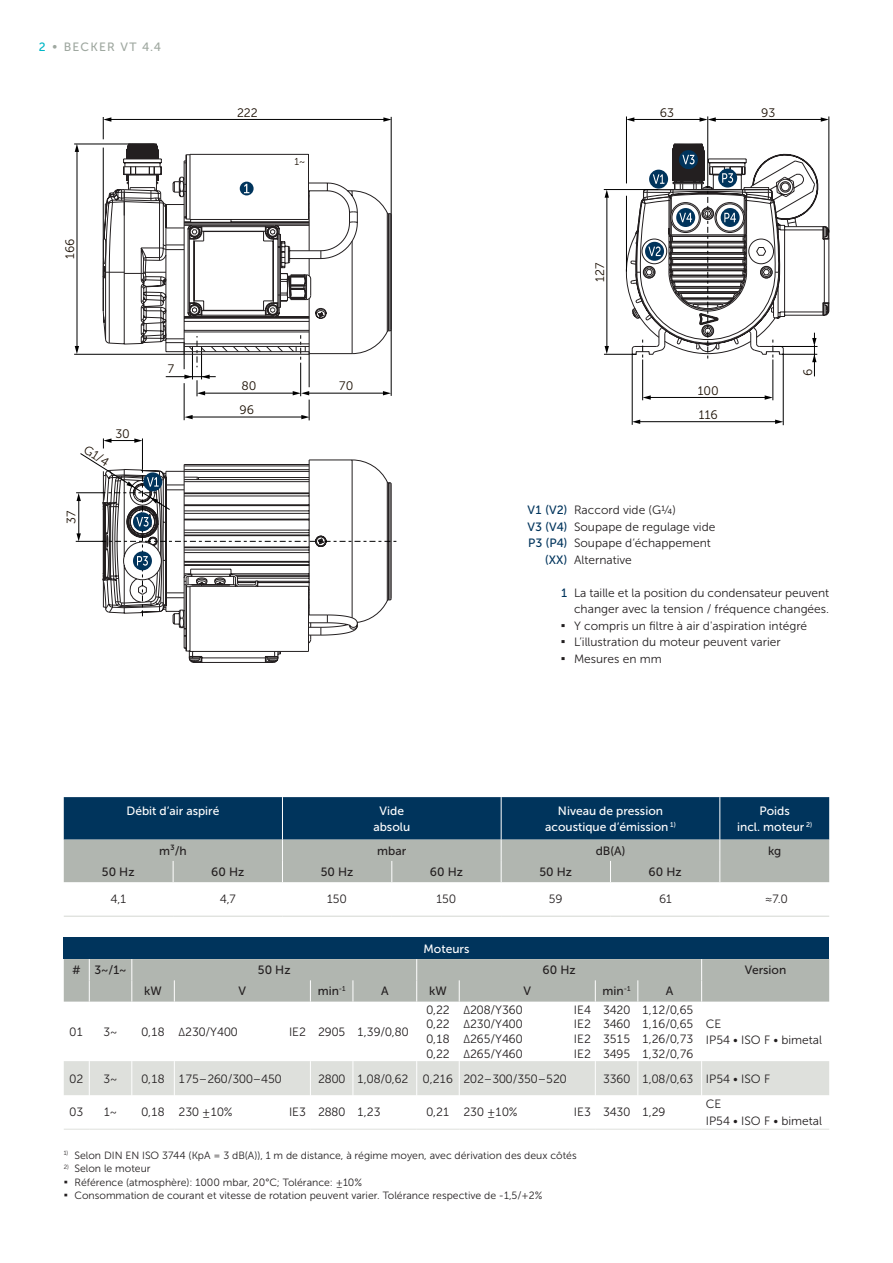
<style>
.page{position:relative;width:893px;height:1263px;background:#fff}
.page>*{position:absolute;margin:0;border:0;box-sizing:border-box;transform-origin:0 0}
.t1{font:700 13.5px/16.5px "Verdana";color:#231f20;text-align:justify}
.t2{font:12.3px "Museo Sans 300";color:#1a0e02}
.t3{font:12px/16.5px "Museo Sans 300";color:#231f20}
.t4{font:12px/16.5px "Museo Sans 500";color:#fff;text-align:center}
.t5{font:12px "Museo Sans 500";color:#231f20}
.t6{font:12px/16.5px "Museo Sans 500";color:#00345c;text-align:right}
.t7{font:12px "Museo Sans 500";letter-spacing:.1em;color:#9fa8a0}
.t8{font:700 12px/13.5px "Verdana";color:#231f20}
.t9{font:10.5px/13.5px "Museo Sans 300";color:#231f20}
.t10{font:10.05px "Museo Sans 300";color:#1a0e02}
.t11{font:6.15px/13.5px "Museo Sans 300";color:#231f20}
.s1{color:#00b7c7}
.s2{font-family:"Calibri";font-weight:300;font-size:13.2px}
</style>
<div class="page">
<svg style="left:172px;top:617px;width:186px;height:45px"></svg>
<hr style="left:74px;top:144px;width:81px;height:1px;background:#000">
<hr style="left:110px;top:119px;width:275px;height:1px;background:#000">
<svg style="left:383px;top:117px;width:8px;height:5px"></svg>
<hr style="left:391px;top:117px;width:1px;height:279px;background:#000">
<hr style="left:77px;top:150px;width:1px;height:197px;background:#000">
<svg style="left:75px;top:346px;width:4px;height:8px"></svg>
<svg style="left:75px;top:144px;width:4px;height:8px"></svg>
<hr style="left:74px;top:354px;width:111px;height:1px;background:#000">
<hr style="left:308px;top:393px;width:76px;height:1px;background:#000">
<svg style="left:383px;top:391px;width:8px;height:4px"></svg>
<hr style="left:604px;top:189px;width:54px;height:1px;background:#000">
<hr style="left:604px;top:354px;width:33px;height:1px;background:#000">
<hr style="left:607px;top:196px;width:1px;height:151px;background:#000">
<svg style="left:605px;top:346px;width:4px;height:8px"></svg>
<svg style="left:605px;top:190px;width:4px;height:8px"></svg>
<hr style="left:626px;top:116px;width:1px;height:67px;background:#000">
<hr style="left:828px;top:116px;width:1px;height:117px;background:#000">
<hr style="left:773px;top:359px;width:1px;height:41px;background:#000">
<hr style="left:783px;top:354px;width:1px;height:71px;background:#000">
<hr style="left:632px;top:354px;width:1px;height:71px;background:#000">
<hr style="left:642px;top:359px;width:1px;height:41px;background:#000">
<hr style="left:649px;top:397px;width:117px;height:1px;background:#000">
<svg style="left:765px;top:395px;width:8px;height:5px"></svg>
<svg style="left:643px;top:395px;width:8px;height:5px"></svg>
<hr style="left:639px;top:421px;width:138px;height:1px;background:#000">
<svg style="left:775px;top:420px;width:8px;height:4px"></svg>
<svg style="left:632px;top:420px;width:8px;height:4px"></svg>
<svg style="left:102px;top:143px;width:290px;height:211px"></svg>
<svg style="left:103px;top:117px;width:224px;height:303px"></svg>
<svg style="left:76px;top:438px;width:320px;height:179px"></svg>
<svg style="left:617px;top:143px;width:212px;height:233px"></svg>
<hr style="left:707px;top:116px;width:1px;height:72px;background:#000">
<hr style="left:714px;top:119px;width:108px;height:1px;background:#000">
<svg style="left:821px;top:117px;width:8px;height:5px"></svg>
<hr style="left:633px;top:119px;width:68px;height:1px;background:#000">
<svg style="left:699px;top:117px;width:17px;height:5px"></svg>
<svg style="left:627px;top:117px;width:7px;height:5px"></svg>
<hr style="left:64px;top:916px;width:109px;height:1px;background:#d4d7d2">
<hr style="left:173px;top:916px;width:109px;height:1px;background:#d4d7d2">
<hr style="left:282px;top:916px;width:110px;height:1px;background:#d4d7d2">
<hr style="left:392px;top:916px;width:109px;height:1px;background:#d4d7d2">
<hr style="left:501px;top:916px;width:109px;height:1px;background:#d4d7d2">
<hr style="left:610px;top:916px;width:110px;height:1px;background:#d4d7d2">
<hr style="left:720px;top:916px;width:109px;height:1px;background:#d4d7d2">
<svg style="left:64px;top:1129px;width:25px;height:1px"></svg>
<hr style="left:89px;top:1129px;width:43px;height:1px;background:#dee0dc">
<hr style="left:132px;top:1129px;width:42px;height:1px;background:#dee0dc">
<hr style="left:174px;top:1129px;width:111px;height:1px;background:#dee0dc">
<svg style="left:285px;top:1129px;width:25px;height:1px"></svg>
<hr style="left:310px;top:1129px;width:43px;height:1px;background:#dee0dc">
<hr style="left:353px;top:1129px;width:64px;height:1px;background:#dee0dc">
<hr style="left:417px;top:1129px;width:42px;height:1px;background:#dee0dc">
<hr style="left:459px;top:1129px;width:111px;height:1px;background:#dee0dc">
<svg style="left:570px;top:1129px;width:25px;height:1px"></svg>
<hr style="left:595px;top:1129px;width:43px;height:1px;background:#dee0dc">
<hr style="left:638px;top:1129px;width:64px;height:1px;background:#dee0dc">
<hr style="left:702px;top:1129px;width:127px;height:1px;background:#dee0dc">
<svg style="left:64px;top:797px;width:765px;height:85px;background:#597687"></svg>
<div style="left:64px;top:938px;width:765px;height:21px;background:#00345c"></div>
<svg style="left:64px;top:959px;width:765px;height:136px"></svg>
<p class="t7" style="left:39px;top:40px;width:124px"><span class="s1">2</span> • BECKER VT 4.4</p>
<p class="t2" style="left:63px;top:259px;width:22px;rotate:-90deg">166</p>
<p class="t2" style="left:237px;top:106px;width:22px">222</p>
<p class="t10" style="left:295px;top:156px;width:12px">1~</p>
<p class="t2" style="left:660px;top:106px;width:16px">63</p>
<p class="t2" style="left:761px;top:106px;width:16px">93</p>
<p class="t2" style="left:593px;top:282px;width:21px;rotate:-90deg">127</p>
<p class="t2" style="left:115px;top:427px;width:16px">30</p>
<p class="t2" style="left:89px;top:443px;width:29px;rotate:32deg">G1/4</p>
<p class="t2" style="left:65px;top:524px;width:15px;rotate:-90deg">37</p>
<p class="t2" style="left:168px;top:362px;width:8px">7</p>
<p class="t2" style="left:801px;top:376px;width:9px;rotate:-90deg">6</p>
<p class="t2" style="left:699px;top:409px;width:20px">116</p>
<p class="t2" style="left:241px;top:379px;width:17px">80</p>
<p class="t2" style="left:339px;top:379px;width:16px">70</p>
<p class="t2" style="left:698px;top:384px;width:23px">100</p>
<p class="t2" style="left:240px;top:403px;width:16px">96</p>
<p class="t6" style="left:527px;top:502px;width:42px">V1 (V2)<br>V3 (V4)<br>P3 (P4) (XX)</p>
<p class="t6" style="left:561px;top:584px;width:8px">1</p>
<p class="t1" style="left:561px;top:616px;width:6px">▪ ▪ ▪</p>
<p class="t3" style="left:574px;top:502px;width:143px">Raccord vide (G¼)<br>Soupape de regulage vide<br>Soupape d‘échappement<br>Alternative</p>
<p class="t3" style="left:574px;top:584px;width:257px">La taille et la position du condensateur peuvent changer avec la tension / fréquence changées.<br>Y compris un filtre à air d'aspiration intégré L’illustration du moteur peuvent varier<br>Mesures en mm</p>
<p class="t4" style="left:126px;top:802px;width:94px">Débit d‘air aspiré</p>
<p class="t4" style="left:373px;top:802px;width:38px">Vide absolu</p>
<p class="t4" style="left:545px;top:802px;width:132px">Niveau de pression acoustique d‘émission <sup>1)</sup></p>
<p class="t4" style="left:737px;top:802px;width:77px">Poids<br>incl. moteur <sup>2)</sup></p>
<p class="t5" style="left:159px;top:844px;width:29px">m³/h</p>
<p class="t5" style="left:377px;top:844px;width:31px">mbar</p>
<p class="t5" style="left:596px;top:844px;width:31px">dB(A)</p>
<p class="t5" style="left:768px;top:844px;width:15px">kg</p>
<p class="t5" style="left:102px;top:865px;width:34px">50 Hz</p>
<p class="t5" style="left:211px;top:865px;width:35px">60 Hz</p>
<p class="t5" style="left:321px;top:865px;width:34px">50 Hz</p>
<p class="t5" style="left:430px;top:865px;width:35px">60 Hz</p>
<p class="t5" style="left:539px;top:865px;width:34px">50 Hz</p>
<p class="t5" style="left:649px;top:865px;width:35px">60 Hz</p>
<p class="t3" style="left:111px;top:891px;width:17px">4,1</p>
<p class="t3" style="left:220px;top:891px;width:17px">4,7</p>
<p class="t3" style="left:327px;top:891px;width:21px">150</p>
<p class="t3" style="left:437px;top:891px;width:21px">150</p>
<p class="t3" style="left:549px;top:891px;width:15px">59</p>
<p class="t3" style="left:659px;top:891px;width:14px">61</p>
<p class="t3" style="left:765px;top:891px;width:24px">≈7.0</p>
<p class="t4" style="left:424px;top:940px;width:47px">Moteurs</p>
<p class="t5" style="left:72px;top:963px;width:56px"># 3~/1~</p>
<p class="t5" style="left:258px;top:963px;width:34px">50 Hz</p>
<p class="t5" style="left:543px;top:963px;width:35px">60 Hz</p>
<p class="t5" style="left:745px;top:963px;width:43px">Version</p>
<p class="t5" style="left:144px;top:985px;width:19px">kW</p>
<p class="t5" style="left:239px;top:985px;width:9px">V</p>
<p class="t5" style="left:318px;top:985px;width:29px">min<sup>-1</sup></p>
<p class="t5" style="left:381px;top:985px;width:9px">A</p>
<p class="t5" style="left:429px;top:985px;width:19px">kW</p>
<p class="t5" style="left:523px;top:985px;width:9px">V</p>
<p class="t5" style="left:603px;top:985px;width:29px">min<sup>-1</sup></p>
<p class="t5" style="left:666px;top:985px;width:9px">A</p>
<p class="t3" style="left:70px;top:1023px;width:15px">01</p>
<p class="t3" style="left:104px;top:1023px;width:15px">3~</p>
<p class="t3" style="left:141px;top:1023px;width:98px">0,18 <span class="s2">Δ</span>230/Y400</p>
<p class="t3" style="left:289px;top:1023px;width:121px">IE2 2905 1,39/0,80</p>
<p class="t3" style="left:426px;top:1001px;width:98px">0,22 <span class="s2">Δ</span>208/Y360</p>
<p class="t3" style="left:574px;top:1001px;width:121px">IE4 3420 1,12/0,65</p>
<p class="t3" style="left:426px;top:1016px;width:98px">0,22 <span class="s2">Δ</span>230/Y400</p>
<p class="t3" style="left:574px;top:1016px;width:121px">IE2 3460 1,16/0,65</p>
<p class="t3" style="left:426px;top:1031px;width:98px">0,18 <span class="s2">Δ</span>265/Y460</p>
<p class="t3" style="left:574px;top:1031px;width:121px">IE2 3515 1,26/0,73</p>
<p class="t3" style="left:426px;top:1046px;width:98px">0,22 <span class="s2">Δ</span>265/Y460</p>
<p class="t3" style="left:574px;top:1046px;width:121px">IE2 3495 1,32/0,76</p>
<p class="t3" style="left:706px;top:1015px;width:118px">CE<br>IP54 • ISO F • bimetal</p>
<p class="t3" style="left:70px;top:1070px;width:15px">02</p>
<p class="t3" style="left:104px;top:1070px;width:15px">3~</p>
<p class="t3" style="left:141px;top:1070px;width:142px">0,18 175–260/300–450</p>
<p class="t3" style="left:318px;top:1070px;width:250px">2800 1,08/0,62 0,216 202–300/350–520</p>
<p class="t3" style="left:603px;top:1070px;width:169px">3360 1,08/0,63 IP54 • ISO F</p>
<p class="t3" style="left:70px;top:1104px;width:15px">03</p>
<p class="t3" style="left:104px;top:1104px;width:14px">1~</p>
<p class="t3" style="left:141px;top:1104px;width:93px">0,18 230 ±10%</p>
<p class="t3" style="left:289px;top:1104px;width:93px">IE3 2880 1,23</p>
<p class="t3" style="left:426px;top:1104px;width:93px">0,21 230 ±10%</p>
<p class="t3" style="left:574px;top:1104px;width:93px">IE3 3430 1,29</p>
<p class="t3" style="left:706px;top:1096px;width:118px">CE<br>IP54 • ISO F • bimetal</p>
<p class="t11" style="left:64px;top:1146px;width:7px">1)<br>2)</p>
<p class="t8" style="left:64px;top:1174px;width:6px">▪ ▪</p>
<p class="t9" style="left:74px;top:1148px;width:504px">Selon DIN EN ISO 3744 (KpA = 3 dB(A)), 1 m de distance, à régime moyen, avec dérivation des deux côtés Selon le moteur<br>Référence (atmosphère): 1000 mbar, 20°C; Tolérance: ±10%<br>Consommation de courant et vitesse de rotation peuvent varier. Tolérance respective de -1,5/+2%</p>
</div>
